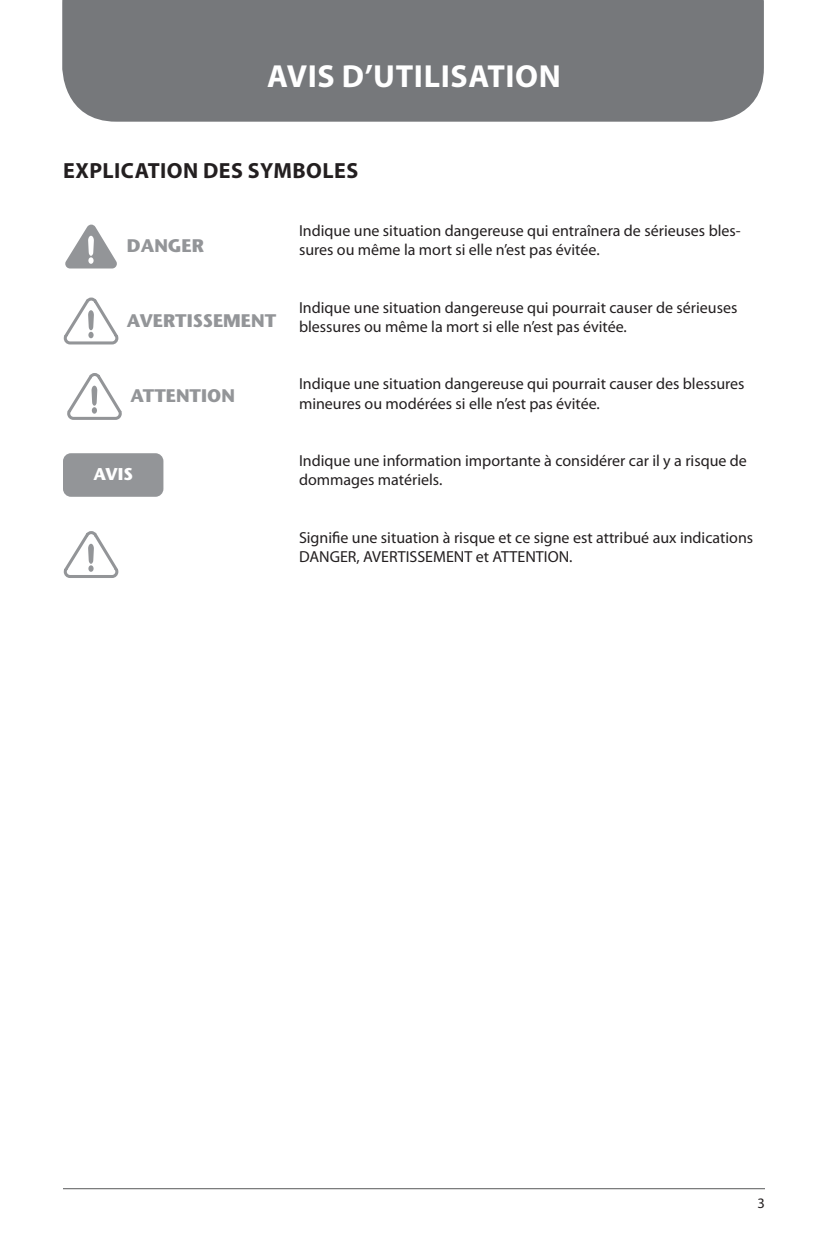
<style>
.page{position:relative;width:828px;height:1260px;background:#fff}
.page>*{position:absolute;margin:0;border:0;box-sizing:border-box;transform-origin:0 0}
.t1{font:700 32px "Myriad Pro";letter-spacing:.02em;color:#fff}
.t2{font:700 22px "Myriad Pro";letter-spacing:.02em;color:#231f20}
.t3{font:700 18.2px "Stone Sans";color:#939598}
.t4{font:700 17px "Stone Sans";color:#fff}
.t5{font:16px/19.2px "Myriad Pro";color:#231f20}
.t6{font:14.4px "Myriad Pro";color:#231f20}
</style>
<div class="page">
<hr style="left:63px;top:1188px;width:702px;height:1px;background:#57585a">
<div style="left:62px;top:0;width:702px;height:122px;background:#76787b"></div>
<svg style="left:63px;top:531px;width:56px;height:47px"></svg>
<svg style="left:67px;top:373px;width:55px;height:47px"></svg>
<svg style="left:63px;top:297px;width:56px;height:48px"></svg>
<div style="left:63px;top:453px;width:100px;height:44px;background:#939598;border-radius:8px"></div>
<svg style="left:65px;top:224px;width:52px;height:45px"></svg>
<h1 class="t1" style="left:267px;top:58px;width:295px">AVIS D’UTILISATION</h1>
<h2 class="t2" style="left:63px;top:158px;width:297px">EXPLICATION DES SYMBOLES</h2>
<p class="t3" style="left:127px;top:234px;width:78px">DANGER</p>
<p class="t3" style="left:127px;top:309px;width:151px">AVERTISSEMENT</p>
<p class="t3" style="left:130px;top:384px;width:106px">ATTENTION</p>
<p class="t4" style="left:93px;top:463px;width:41px">AVIS</p>
<p class="t5" style="left:299px;top:221px;width:443px">Indique une situation dangereuse qui entraînera de sérieuses bles&shy;sures ou même la mort si elle n’est pas évitée.</p>
<p class="t5" style="left:299px;top:298px;width:440px">Indique une situation dangereuse qui pourrait causer de sérieuses blessures ou même la mort si elle n’est pas évitée.</p>
<p class="t5" style="left:299px;top:375px;width:447px">Indique une situation dangereuse qui pourrait causer des blessures mineures ou modérées si elle n’est pas évitée.</p>
<p class="t5" style="left:299px;top:452px;width:450px">Indique une information importante à considérer car il y a risque de dommages matériels.</p>
<p class="t5" style="left:299px;top:528px;width:456px">Signifie une situation à risque et ce signe est attribué aux indications<br>DANGER, AVERTISSEMENT et ATTENTION.</p>
<p class="t6" style="left:758px;top:1195px;width:9px">3</p>
</div>
